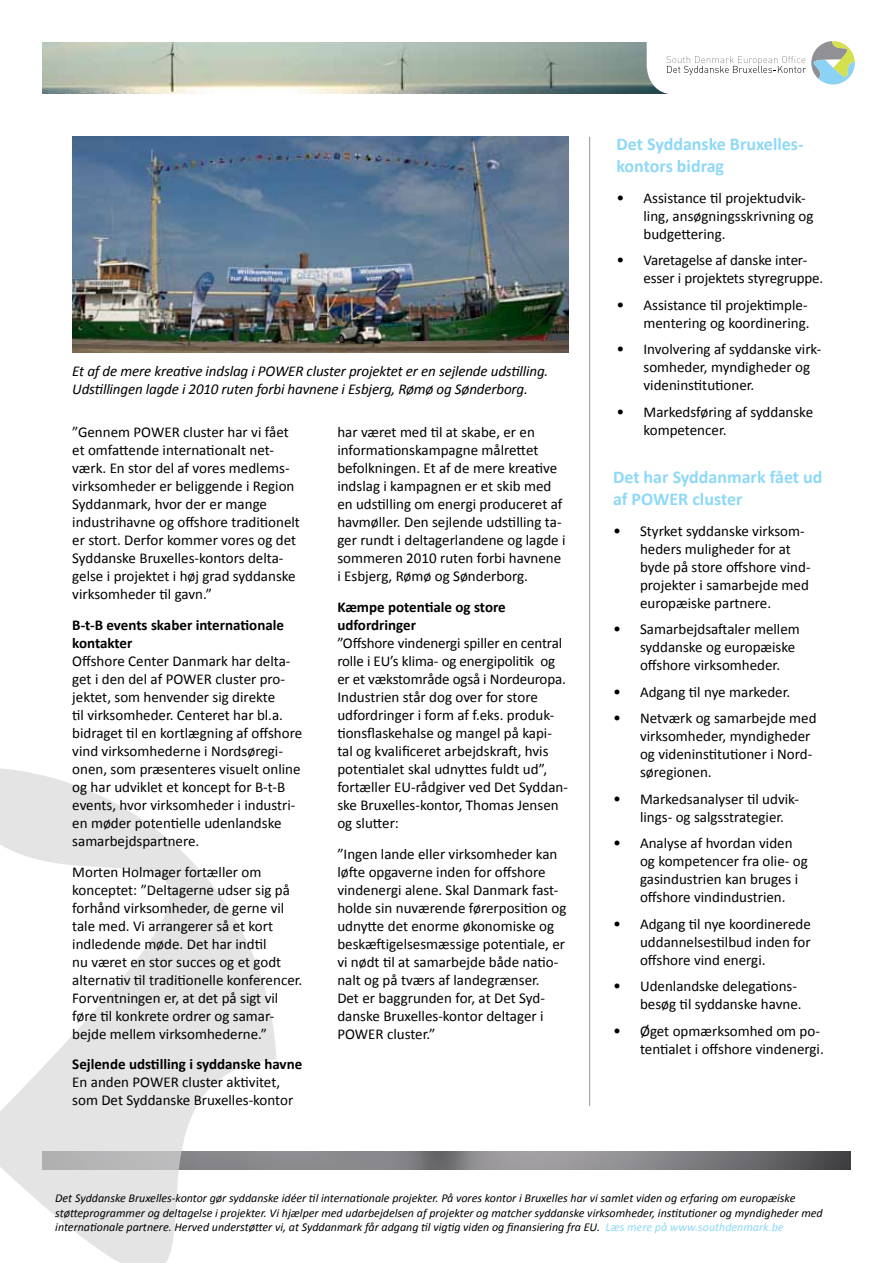
<style>
.page{position:relative;width:893px;height:1263px;background:#fff}
.page>*{position:absolute;margin:0;border:0;box-sizing:border-box;transform-origin:0 0}
.t1{font:700 18px/21.6px "Calibri";color:#8ed8f8}
.t2{font:15px/18px "Calibri";color:#000}
.t3{font:italic 15px/18px "Calibri";letter-spacing:-.01em;color:#000}
.t4{font:700 15px/18px "Calibri";color:#000}
.t5{font:italic 12px/14.4px "Calibri";color:#000}
.s1{font-family:"DIN"}
.s2{color:#8ed8f8}
</style>
<div class="page">
<img style="left:276px;top:1152px;width:574px;height:18px">
<img style="left:43px;top:43px;width:604px;height:51px">
<svg style="left:0;top:768px;width:276px;height:495px;fill:#e4e4e4"></svg>
<svg style="left:647px;top:41px;width:208px;height:53px"></svg>
<img style="left:72px;top:137px;width:496px;height:216px">
<hr style="left:589px;top:137px;width:1px;height:969px;background:#939598">
<p class="t3" style="left:72px;top:361px;width:478px">Et af de mere kreative indslag i POWER cluster projektet er en sejlende udstilling.<br>Udstillingen lagde i 2010 ruten forbi havnene i Esbjerg, Rømø og Sønderborg.</p>
<p class="t2" style="left:72px;top:422px;width:229px">”Gennem POWER cluster har vi fået et omfattende internationalt net&shy;værk. En stor del af vores medlems&shy;virksomheder er beliggende i Region Syddanmark, hvor der er mange industrihavne og offshore traditionelt er stort. Derfor kommer vores og det Syddanske Bruxelles-kontors delta&shy;gelse i projektet i høj grad syddanske virksomheder til gavn.”</p>
<p class="t4" style="left:72px;top:615px;width:213px">B-t-B events skaber internationale kontakter</p>
<p class="t2" style="left:72px;top:651px;width:231px">Offshore Center Danmark har delta&shy;get i den del af POWER cluster pro&shy;jektet, som henvender sig direkte<br>til virksomheder. Centeret har bl.a. bidraget til en kortlægning af offshore vind virksomhederne i Nordsøregi&shy;onen, som præsenteres visuelt online og har udviklet et koncept for B-t-B events, hvor virksomheder i industri&shy;en møder potentielle udenlandske samarbejdspartnere.</p>
<p class="t2" style="left:72px;top:862px;width:231px">Morten Holmager fortæller om konceptet: ”Deltagerne udser sig på forhånd virksomheder, de gerne vil tale med. Vi arrangerer så et kort indledende møde. Det har indtil<br>nu været en stor succes og et godt alternativ til traditionelle konferencer.<br>Forventningen er, at det på sigt vil føre til konkrete ordrer og samar&shy;bejde mellem virksomhederne.”</p>
<p class="t4" style="left:72px;top:1054px;width:232px">Sejlende udstilling i syddanske havne</p>
<p class="t2" style="left:72px;top:1072px;width:222px">En anden POWER cluster aktivitet, som Det Syddanske Bruxelles-kontor</p>
<p class="t2" style="left:337px;top:422px;width:230px">har været med til at skabe, er en informationskampagne målrettet befolkningen. Et af de mere kreative indslag i kampagnen er et skib med en udstilling om energi produceret af havmøller. Den sejlende udstilling ta&shy;ger rundt i deltagerlandene og lagde i sommeren 2010 ruten forbi havnene i Esbjerg, Rømø og Sønderborg.</p>
<p class="t4" style="left:337px;top:597px;width:170px">Kæmpe potentiale og store udfordringer</p>
<p class="t2" style="left:337px;top:633px;width:232px">”Offshore vindenergi spiller en central rolle i EU’s klima- og energipolitik og er et vækstområde også i Nordeuropa.<br>Industrien står dog over for store udfordringer i form af f.eks. produk&shy;tionsflaskehalse og mangel på kapi&shy;tal og kvalificeret arbejdskraft, hvis potentialet skal udnyttes fuldt ud”, fortæller EU-rådgiver ved Det Syddan&shy;ske Bruxelles-kontor, Thomas Jensen og slutter:</p>
<p class="t2" style="left:337px;top:844px;width:231px">”Ingen lande eller virksomheder kan løfte opgaverne inden for offshore vindenergi alene. Skal Danmark fast&shy;holde sin nuværende førerposition og udnytte det enorme økonomiske og beskæftigelsesmæssige potentiale, er vi nødt til at samarbejde både natio&shy;nalt og på tværs af landegrænser.<br>Det er baggrunden for, at Det Syd&shy;danske Bruxelles-kontor deltager i POWER cluster.”</p>
<p class="t1" style="left:616px;top:133px;width:189px">Det Syddanske Bruxelles&shy;kontors bidrag</p>
<p class="t2" style="left:643px;top:188px;width:171px;text-indent:-27px"><span class="s1">•</span> Assistance til projektudvik&shy;ling, ansøgningsskrivning og budgettering.</p>
<p class="t2" style="left:643px;top:250px;width:181px;text-indent:-27px"><span class="s1">•</span> Varetagelse af danske inter&shy;esser i projektets styregruppe.</p>
<p class="t2" style="left:616px;top:295px;width:195px;text-align:right"><span class="s1">•</span> Assistance til projektimple&shy;mentering og koordinering.</p>
<p class="t2" style="left:643px;top:340px;width:179px;text-indent:-27px"><span class="s1">•</span> Involvering af syddanske virk&shy;somheder, myndigheder og videninstitutioner.</p>
<p class="t2" style="left:643px;top:402px;width:171px;text-indent:-27px"><span class="s1">•</span> Markedsføring af syddanske kompetencer.</p>
<p class="t1" style="left:613px;top:466px;width:211px">Det har Syddanmark fået ud af POWER cluster</p>
<p class="t2" style="left:640px;top:521px;width:172px;text-indent:-27px"><span class="s1">•</span> Styrket syddanske virksom&shy;heders muligheder for at byde på store offshore vind&shy;projekter i samarbejde med europæiske partnere.</p>
<p class="t2" style="left:640px;top:620px;width:161px;text-indent:-27px"><span class="s1">•</span> Samarbejdsaftaler mellem syddanske og europæiske offshore virksomheder.</p>
<p class="t2" style="left:613px;top:682px;width:179px"><span class="s1">•</span> Adgang til nye markeder.</p>
<p class="t2" style="left:640px;top:709px;width:178px;text-indent:-27px"><span class="s1">•</span> Netværk og samarbejde med virksomheder, myndigheder og videninstitutioner i Nord&shy;søregionen.</p>
<p class="t2" style="left:640px;top:789px;width:160px;text-indent:-27px"><span class="s1">•</span> Markedsanalyser til udvik&shy;lings- og salgsstrategier.</p>
<p class="t2" style="left:640px;top:834px;width:169px;text-indent:-27px"><span class="s1">•</span> Analyse af hvordan viden og kompetencer fra olie- og gasindustrien kan bruges i offshore vindindustrien.</p>
<p class="t2" style="left:640px;top:914px;width:172px;text-align:justify;text-indent:-27px"><span class="s1">•</span> Adgang til nye koordinerede uddannelsestilbud inden for offshore vind energi.</p>
<p class="t2" style="left:640px;top:977px;width:163px;text-indent:-27px"><span class="s1">•</span> Udenlandske delegations&shy;besøg til syddanske havne.</p>
<p class="t2" style="left:613px;top:1021px;width:212px;text-align:right"><span class="s1">•</span> Øget opmærksomhed om po&shy;tentialet i offshore vindenergi.</p>
<p class="t5" style="left:55px;top:1190px;width:769px">Det Syddanske Bruxelles-kontor gør syddanske idéer til internationale projekter. På vores kontor i Bruxelles har vi samlet viden og erfaring om europæiske støtteprogrammer og deltagelse i projekter. Vi hjælper med udarbejdelsen af projekter og matcher syddanske virksomheder, institutioner og myndigheder med internationale partnere. Herved understøtter vi, at Syddanmark får adgang til vigtig viden og finansiering fra EU. <span class="s2">Læs mere på www.southdenmark.be</span></p>
</div>
